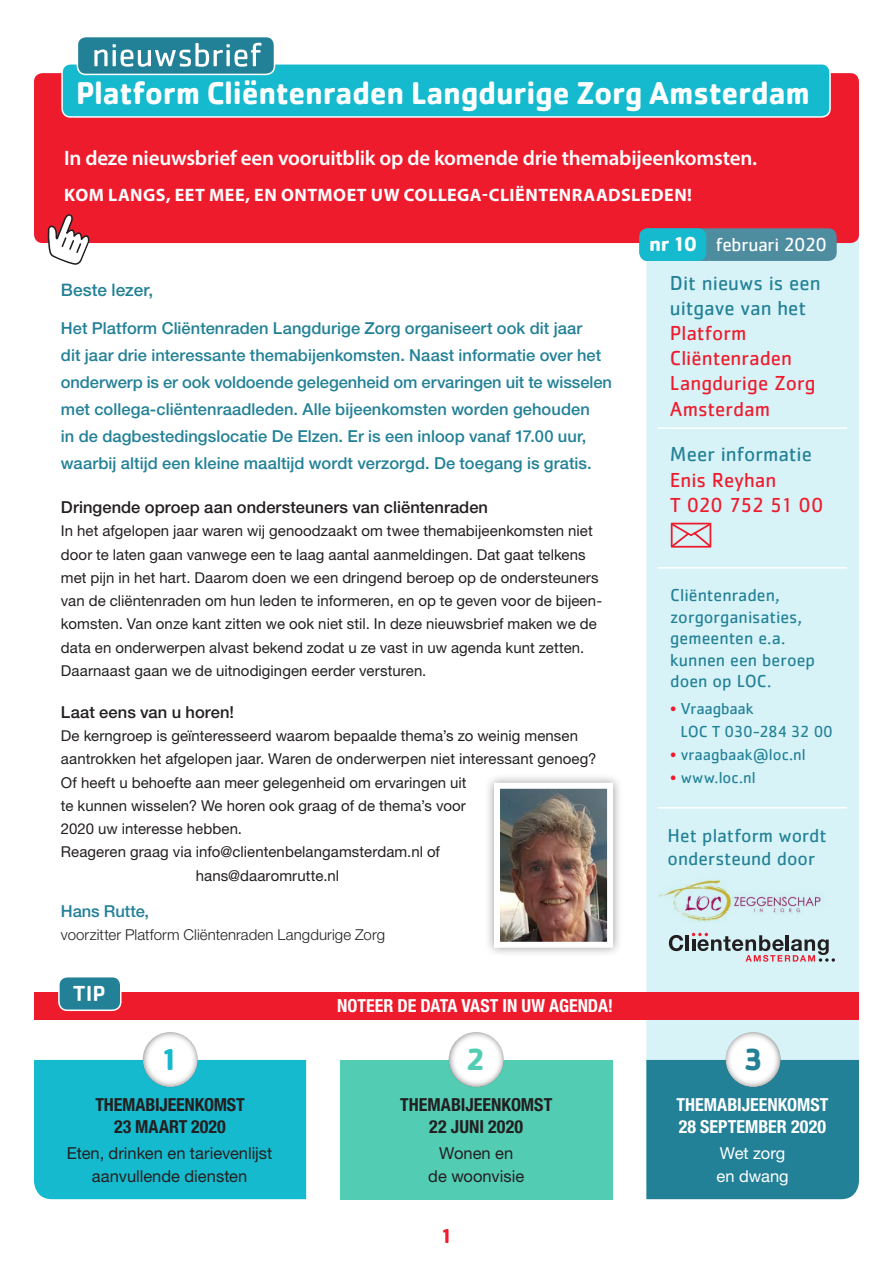
<style>
.page{position:relative;width:893px;height:1263px;background:#fff}
.page>*{position:absolute;margin:0;border:0;box-sizing:border-box;transform-origin:0 0}
.t1{font:700 32.7px "Cachet";letter-spacing:-.01em;color:#fff;scale:.95 1}
.t2{font:700 31.5px "Cachet";color:#15bace}
.t3{font:700 31.5px "Cachet";color:#52ccb3}
.t4{font:700 31.5px "Cachet";color:#238197}
.t5{font:500 22.65px "Cachet Std";color:#fff}
.t6{font:600 21px "Myriad Pro";letter-spacing:-.01em;color:#fff}
.t7{font:21px "Cachet";color:#ee1b2d}
.t8{font:21px "Cachet";color:#238197}
.t9{font:21px "Cachet";letter-spacing:-.035em;color:#ee1b2d}
.t10{font:700 21px "Cachet Std";color:#ee1b2d}
.t11{font:19.5px/23.4px "Cachet";color:#238197}
.t12{font:19.5px "Cachet Std";letter-spacing:-.015em;color:#fff}
.t13{font:18px/21.6px "Cachet";color:#238197}
.kopje_blokje_cover{font:700 condensed 18px "Helvetica Neue LT Std";color:#fff}
.t14{font:700 18px "Myriad Pro";letter-spacing:.025em;color:#fff}
.kopje_blokje_cover-2{font:700 condensed 18px "Helvetica Neue LT Std";color:#231f20}
.intro{font:500 17.25px "Helvetica Neue LT Std";color:#238197}
.intro-2{font:500 16.5px/27px "Helvetica Neue LT Std";color:#238197}
.kopje{font:500 16.5px "Helvetica Neue LT Std";letter-spacing:.005em;color:#231f20}
.t15{font:16.5px/22.8px "Helvetica Neue LT Std";color:#231f20;text-align:center}
.plat{font:16.5px/23.2px "Cachet Std";letter-spacing:-.005em;color:#238197}
.t16{font:16.5px/22.8px "Helvetica Neue LT Std";color:#fff}
.plat-2{font:500 16.5px "Helvetica Neue LT Std";letter-spacing:-.005em;color:#238197}
.plat-3{font:15px/23.2px "Helvetica Neue LT Std";letter-spacing:.005em;color:#231f20}
.plat-4{font:300 15px "Helvetica Neue LT Std";letter-spacing:.005em;color:#231f20}
.s1{font-weight:700;font-size:21px}
.s2{color:#ee1b2d}
</style>
<div class="page">
<div style="left:646px;top:237px;width:213px;height:823px;background:#d7f3f7"></div>
<img style="left:650px;top:876px;width:191px;height:50px">
<svg style="left:669px;top:935px;width:14px;height:16px"></svg>
<hr style="left:686px;top:935px;width:3px;height:16px;background:#231f20">
<svg style="left:692px;top:933px;width:143px;height:29px;background:#aeb5b9"></svg>
<div style="left:34px;top:1060px;width:272px;height:139px;background:#15bace"></div>
<div style="left:142px;top:1030px;width:58px;height:58px;background:#231f20;opacity:.75"></div>
<div style="left:340px;top:1060px;width:272px;height:139px;background:#52ccb3"></div>
<div style="left:448px;top:1030px;width:58px;height:58px;background:#231f20;opacity:.75"></div>
<div style="left:646px;top:1060px;width:213px;height:139px;background:#238197"></div>
<div style="left:725px;top:1030px;width:58px;height:58px;background:#231f20;opacity:.75"></div>
<div style="left:671px;top:523px;width:40px;height:25px;border:2px solid #ee1b2d"></div>
<svg style="left:672px;top:524px;width:38px;height:23px"></svg>
<div style="left:34px;top:992px;width:825px;height:27px;background:#ee1b2d"></div>
<div style="left:59px;top:977px;width:62px;height:33px;background:#238197;border-radius:9px"></div>
<div style="left:58px;top:976px;width:64px;height:35px;border:2px solid #fff;border-radius:9px"></div>
<div style="left:34px;top:73px;width:825px;height:170px;background:#ee1b2d;border-radius:9px"></div>
<div style="left:62px;top:64px;width:768px;height:53px;background:#15bace;border-radius:9px"></div>
<div style="left:61px;top:63px;width:770px;height:55px;border:2px solid #fff;border-radius:9px"></div>
<div style="left:77px;top:37px;width:197px;height:37px;background:#238197;border-radius:9px"></div>
<div style="left:77px;top:36px;width:198px;height:39px;border:2px solid #fff;border-radius:9px"></div>
<div style="left:639px;top:228px;width:198px;height:33px;background:#4e8ca0;border-radius:9px"></div>
<div style="left:639px;top:228px;width:67px;height:33px;background:#15bace;border-radius:9px"></div>
<svg style="left:94px;top:43px;width:167px;height:24px"></svg>
<hr style="left:658px;top:427px;width:188px;height:2px;background:#fff">
<hr style="left:658px;top:567px;width:188px;height:2px;background:#fff">
<hr style="left:658px;top:807px;width:188px;height:1px;background:#fff">
<div style="left:484px;top:773px;width:138px;height:185px;background:#231f20;opacity:.45"></div>
<img style="left:501px;top:790px;width:105px;height:151px">
<div style="left:494px;top:783px;width:119px;height:165px;border:6px solid #fff"></div>
<svg style="left:48px;top:214px;width:42px;height:51px"></svg>
<p class="t1" style="left:76px;top:72px;width:774px">Platform Cliëntenraden Langdurige Zorg Amsterdam</p>
<p class="t6" style="left:64px;top:144px;width:694px">In deze nieuwsbrief een vooruitblik op de komende drie themabijeenkomsten.</p>
<p class="t14" style="left:64px;top:184px;width:629px">KOM LANGS, EET MEE, EN ONTMOET UW COLLEGA-CLIËNTENRAADSLEDEN!</p>
<p class="intro" style="left:61px;top:280px;width:94px">Beste lezer,</p>
<p class="intro-2" style="left:61px;top:314px;width:552px">Het Platform Cliëntenraden Langdurige Zorg organiseert ook dit jaar<br>dit jaar drie interessante themabijenkomsten. Naast informatie over het onderwerp is er ook voldoende gelegenheid om ervaringen uit te wisselen met collega-cliëntenraadleden. Alle bijeenkomsten worden gehouden<br>in de dagbestedingslocatie De Elzen. Er is een inloop vanaf 17.00 uur, waarbij altijd een kleine maaltijd wordt verzorgd. De toegang is gratis.</p>
<p class="kopje" style="left:61px;top:497px;width:429px">Dringende oproep aan ondersteuners van cliëntenraden</p>
<p class="plat-3" style="left:61px;top:519px;width:543px">In het afgelopen jaar waren wij genoodzaakt om twee themabijeenkomsten niet door te laten gaan vanwege een te laag aantal aanmeldingen. Dat gaat telkens met pijn in het hart. Daarom doen we een dringend beroep op de ondersteuners van de cliëntenraden om hun leden te informeren, en op te geven voor de bijeen&shy;komsten. Van onze kant zitten we ook niet stil. In deze nieuwsbrief maken we de data en onderwerpen alvast bekend zodat u ze vast in uw agenda kunt zetten.<br>Daarnaast gaan we de uitnodigingen eerder versturen.</p>
<p class="kopje" style="left:61px;top:702px;width:175px">Laat eens van u horen!</p>
<p class="plat-3" style="left:61px;top:724px;width:537px">De kerngroep is geïnteresseerd waarom bepaalde thema’s zo weinig mensen aantrokken het afgelopen jaar. Waren de onderwerpen niet interessant genoeg?<br>Of heeft u behoefte aan meer gelegenheid om ervaringen uit<br>te kunnen wisselen? We horen ook graag of de thema’s voor<br>2020 uw interesse hebben.</p>
<p class="plat-3" style="left:196px;top:840px;width:246px;text-indent:-135px">Reageren graag via info@clientenbelangamsterdam.nl of hans@daaromrutte.nl</p>
<p class="plat-2" style="left:61px;top:901px;width:90px">Hans Rutte,</p>
<p class="plat-4" style="left:61px;top:925px;width:326px">voorzitter Platform Cliëntenraden Langdurige Zorg</p>
<p class="t5" style="left:73px;top:979px;width:35px">TIP</p>
<p class="t2" style="left:160px;top:1039px;width:21px">1</p>
<p class="kopje_blokje_cover-2" style="left:95px;top:1094px;width:151px">THEMABIJEENKOMST</p>
<p class="kopje_blokje_cover-2" style="left:114px;top:1116px;width:113px">23 MAART 2020</p>
<p class="t15" style="left:67px;top:1142px;width:207px">Eten, drinken en tarievenlijst aanvullende diensten</p>
<p class="kopje_blokje_cover" style="left:337px;top:995px;width:278px">NOTEER DE DATA VAST IN UW AGENDA!</p>
<p class="t3" style="left:466px;top:1039px;width:22px">2</p>
<p class="kopje_blokje_cover-2" style="left:400px;top:1094px;width:154px">THEMABIJEENKOMST</p>
<p class="kopje_blokje_cover-2" style="left:429px;top:1116px;width:95px">22 JUNI 2020</p>
<p class="t15" style="left:428px;top:1142px;width:97px">Wonen en de woonvisie</p>
<p class="t10" style="left:440px;top:1223px;width:14px">1</p>
<p class="t12" style="left:649px;top:233px;width:179px"><span class="s1">nr 10</span> februari 2020</p>
<p class="t8" style="left:670px;top:270px;width:152px">Dit nieuws is een</p>
<p class="t8" style="left:670px;top:295px;width:138px">uitgave van het</p>
<p class="t7" style="left:670px;top:321px;width:78px">Platform</p>
<p class="t7" style="left:670px;top:346px;width:124px">Cliëntenraden</p>
<p class="t7" style="left:670px;top:371px;width:147px">Langdurige Zorg</p>
<p class="t7" style="left:670px;top:396px;width:102px">Amsterdam</p>
<p class="t8" style="left:670px;top:442px;width:144px">Meer informatie</p>
<p class="t7" style="left:670px;top:467px;width:108px">Enis Reyhan</p>
<p class="t9" style="left:670px;top:493px;width:155px">T 020 752 51 00</p>
<p class="t13" style="left:670px;top:584px;width:146px">Cliëntenraden, zorgorganisaties, gemeenten e.a. kunnen een beroep doen op LOC.</p>
<p class="plat" style="left:681px;top:696px;width:154px;text-indent:-10px"><span class="s2">•</span> Vraagbaak<br>LOC T 030-284 32 00</p>
<p class="plat" style="left:670px;top:743px;width:137px"><span class="s2">•</span> vraagbaak@loc.nl</p>
<p class="plat" style="left:670px;top:766px;width:87px"><span class="s2">•</span> www.loc.nl</p>
<p class="t11" style="left:668px;top:823px;width:161px">Het platform wordt ondersteund door</p>
<p class="t4" style="left:743px;top:1039px;width:22px">3</p>
<p class="kopje_blokje_cover" style="left:676px;top:1094px;width:154px">THEMABIJEENKOMST</p>
<p class="kopje_blokje_cover" style="left:679px;top:1116px;width:149px">28 SEPTEMBER 2020</p>
<p class="t16" style="left:717px;top:1142px;width:74px">Wet zorg en dwang</p>
</div>
